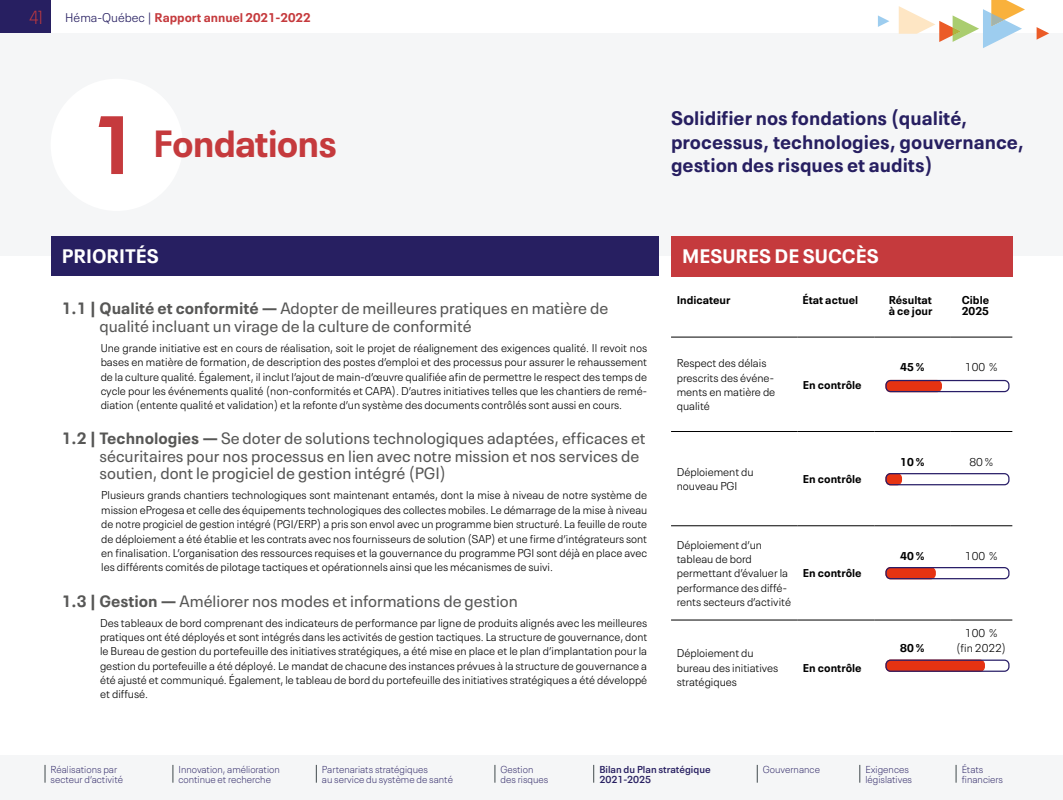
<style>
.page{position:relative;width:1063px;height:800px;background:#fff}
.page>*{position:absolute;margin:0;border:0;box-sizing:border-box;transform-origin:0 0}
.t1{font:37.5px "Neue Plak Text Variable";letter-spacing:-.025em;color:#c53a3d}
.t2{font:700 19.38px/23.2px "Neue Plak Text";color:#271f61}
.t3{font:700 19.38px "Neue Plak Text";color:#fff}
.t4{font:16.25px/17.5px "Neue Plak Text";color:#575756}
.t5{font:700 12.5px "Neue Plak Text";color:#c53a3d}
.t6{font:300 11.25px/14.4px "Neue Plak Text";color:#000}
.t7{font:700 11.25px "Neue Plak Text";color:#000}
.t8{font:100 10px/10px "Neue Plak Text";color:#271f61}
.t9{font:600 10px/10px "Neue Plak Text";color:#271f61}
.s1{font-family:"Neue Plak";font-weight:300;font-stretch:condensed;font-size:18.75px}
.s2{font-weight:300;color:#271f61}
.s3{font-size:81.81px}
.s4{font-weight:700}
</style>
<div class="page">
<div style="left:0;top:0;width:51px;height:34px;background:#271f61"></div>
<div style="left:0;top:755px;width:1062px;height:45px;background:#f5f6f7"></div>
<svg style="left:45px;top:765px;width:1px;height:18px"></svg>
<svg style="left:173px;top:765px;width:1px;height:18px"></svg>
<svg style="left:316px;top:765px;width:1px;height:18px"></svg>
<svg style="left:495px;top:765px;width:1px;height:18px"></svg>
<svg style="left:593px;top:765px;width:1px;height:18px"></svg>
<svg style="left:757px;top:765px;width:1px;height:18px"></svg>
<svg style="left:859px;top:765px;width:1px;height:18px"></svg>
<svg style="left:955px;top:765px;width:1px;height:18px"></svg>
<div style="left:0;top:34px;width:1062px;height:222px;background:#f5f6f7"></div>
<div style="left:51px;top:79px;width:132px;height:132px;background:#fff;border-radius:50%"></div>
<div style="left:51px;top:236px;width:607px;height:40px;background:#271f61"></div>
<div style="left:671px;top:236px;width:341px;height:41px;background:#c53a3d"></div>
<hr style="left:671px;top:431px;width:126px;height:1px;background:#000">
<hr style="left:797px;top:431px;width:77px;height:1px;background:#000">
<hr style="left:874px;top:431px;width:76px;height:1px;background:#000">
<hr style="left:950px;top:431px;width:62px;height:1px;background:#000">
<hr style="left:671px;top:526px;width:126px;height:1px;background:#000">
<hr style="left:797px;top:526px;width:77px;height:1px;background:#000">
<hr style="left:874px;top:526px;width:76px;height:1px;background:#000">
<hr style="left:950px;top:526px;width:62px;height:1px;background:#000">
<hr style="left:671px;top:620px;width:126px;height:1px;background:#000">
<hr style="left:797px;top:620px;width:77px;height:1px;background:#000">
<hr style="left:874px;top:620px;width:76px;height:1px;background:#000">
<hr style="left:950px;top:620px;width:62px;height:1px;background:#000">
<hr style="left:671px;top:337px;width:126px;height:1px;background:#000">
<hr style="left:797px;top:337px;width:77px;height:1px;background:#000">
<hr style="left:874px;top:337px;width:76px;height:1px;background:#000">
<hr style="left:950px;top:337px;width:62px;height:1px;background:#000">
<div style="left:886px;top:381px;width:55px;height:11px;background:#e63312;border-radius:4px"></div>
<div style="left:885px;top:380px;width:57px;height:12px;border:1px solid #e63312;border-radius:4px"></div>
<div style="left:885px;top:380px;width:124px;height:12px;border:1px solid #281d67;border-radius:5px"></div>
<div style="left:886px;top:568px;width:49px;height:11px;background:#e63312;border-radius:5px"></div>
<div style="left:885px;top:567px;width:50px;height:12px;border:1px solid #e63312;border-radius:5px"></div>
<div style="left:885px;top:567px;width:124px;height:12px;border:1px solid #281d67;border-radius:5px"></div>
<div style="left:886px;top:660px;width:98px;height:11px;background:#e63312;border-radius:4px"></div>
<div style="left:885px;top:660px;width:100px;height:12px;border:1px solid #e63312;border-radius:4px"></div>
<div style="left:885px;top:660px;width:124px;height:12px;border:1px solid #281d67;border-radius:4px"></div>
<div style="left:886px;top:474px;width:15px;height:11px;background:#e63312;border-radius:4px"></div>
<div style="left:885px;top:473px;width:17px;height:12px;border:1px solid #e63312;border-radius:4px"></div>
<div style="left:885px;top:473px;width:124px;height:12px;border:1px solid #281d67;border-radius:4px"></div>
<svg style="left:1036px;top:27px;width:13px;height:13px"></svg>
<svg style="left:878px;top:15px;width:11px;height:12px"></svg>
<svg style="left:898px;top:0;width:127px;height:48px"></svg>
<p class="t5" style="left:29px;top:7px;width:283px"><span class="s1">41</span> <span class="s2">Héma-Québec |</span> Rapport annuel 2021-2022</p>
<h1 class="t1" style="left:90px;top:114px;width:248px"><span class="s3">1</span> Fondations</h1>
<h2 class="t2" style="left:671px;top:105px;width:354px">Solidifier nos fondations (qualité, processus, technologies, gouvernance, gestion des risques et audits)</h2>
<h2 class="t3" style="left:62px;top:240px;width:98px">PRIORITÉS</h2>
<h3 class="t4" style="left:99px;top:298px;width:510px;text-indent:-38px"><span class="s4">1.1 | Qualité et conformité —</span> Adopter de meilleures pratiques en matière de qualité incluant un virage de la culture de conformité</h3>
<p class="t6" style="left:101px;top:340px;width:548px;text-align:justify">Une grande initiative est en cours de réalisation, soit le projet de réalignement des exigences qualité. Il revoit nos bases en matière de formation, de description des postes d’emploi et des processus pour assurer le rehaussement de la culture qualité. Également, il inclut l’ajout de main-d’œuvre qualifiée afin de permettre le respect des temps de cycle pour les événements qualité (non-conformités et CAPA). D’autres initiatives telles que les chantiers de remé‑ diation (entente qualité et validation) et la refonte d’un système des documents contrôlés sont aussi en cours.</p>
<h3 class="t4" style="left:99px;top:428px;width:547px;text-indent:-38px"><span class="s4">1.2 | Technologies —</span> Se doter de solutions technologiques adaptées, efficaces et sécuritaires pour nos processus en lien avec notre mission et nos services de soutien, dont le progiciel de gestion intégré (PGI)</h3>
<p class="t6" style="left:101px;top:487px;width:547px;text-align:justify">Plusieurs grands chantiers technologiques sont maintenant entamés, dont la mise à niveau de notre système de mission eProgesa et celle des équipements technologiques des collectes mobiles. Le démarrage de la mise à niveau de notre progiciel de gestion intégré (PGI/ERP) a pris son envol avec un programme bien structuré. La feuille de route de déploiement a été établie et les contrats avec nos fournisseurs de solution (SAP) et une firme d’intégrateurs sont en finalisation. L’organisation des ressources requises et la gouvernance du programme PGI sont déjà en place avec les différents comités de pilotage tactiques et opérationnels ainsi que les mécanismes de suivi.</p>
<h3 class="t4" style="left:62px;top:590px;width:457px"><span class="s4">1.3 | Gestion —</span> Améliorer nos modes et informations de gestion</h3>
<p class="t6" style="left:100px;top:614px;width:548px;text-align:justify">Des tableaux de bord comprenant des indicateurs de performance par ligne de produits alignés avec les meilleures pratiques ont été déployés et sont intégrés dans les activités de gestion tactiques. La structure de gouvernance, dont le Bureau de gestion du portefeuille des initiatives stratégiques, a été mise en place et le plan d’implantation pour la gestion du portefeuille a été déployé. Le mandat de chacune des instances prévues à la structure de gouvernance a été ajusté et communiqué. Également, le tableau de bord du portefeuille des initiatives stratégiques a été développé et diffusé.</p>
<h2 class="t3" style="left:682px;top:240px;width:198px">MESURES DE SUCCÈS</h2>
<p class="t7" style="left:676px;top:291px;width:55px">Indicateur</p>
<p class="t7" style="left:802px;top:291px;width:57px">État actuel</p>
<p class="t7" style="left:888px;top:291px;width:45px">Résultat</p>
<p class="t7" style="left:961px;top:291px;width:29px">Cible</p>
<p class="t7" style="left:888px;top:302px;width:45px">à ce jour</p>
<p class="t7" style="left:961px;top:302px;width:29px">2025</p>
<p class="t6" style="left:676px;top:355px;width:100px">Respect des délais prescrits des événe‑ ments en matière de qualité</p>
<p class="t7" style="left:803px;top:375px;width:60px">En contrôle</p>
<p class="t6" style="left:676px;top:464px;width:79px">Déploiement du nouveau PGI</p>
<p class="t7" style="left:803px;top:470px;width:60px">En contrôle</p>
<p class="t6" style="left:676px;top:536px;width:116px">Déploiement d’un tableau de bord permettant d’évaluer la performance des diffé‑ rents secteurs d’activité</p>
<p class="t7" style="left:803px;top:564px;width:60px">En contrôle</p>
<p class="t6" style="left:676px;top:645px;width:103px">Déploiement du bureau des initiatives stratégiques</p>
<p class="t7" style="left:803px;top:658px;width:60px">En contrôle</p>
<p class="t7" style="left:900px;top:358px;width:26px">45 %</p>
<p class="t6" style="left:964px;top:359px;width:34px">100 %</p>
<p class="t7" style="left:900px;top:452px;width:26px">10 %</p>
<p class="t6" style="left:969px;top:453px;width:25px">80 %</p>
<p class="t7" style="left:900px;top:547px;width:26px">40 %</p>
<p class="t6" style="left:964px;top:548px;width:34px">100 %</p>
<p class="t7" style="left:900px;top:638px;width:26px">80 %</p>
<p class="t6" style="left:956px;top:625px;width:51px;text-align:center">100 % (fin 2022)</p>
<p class="t8" style="left:51px;top:763px;width:74px">Réalisations par secteur d’activité</p>
<p class="t8" style="left:178px;top:763px;width:103px">Innovation, amélioration continue et recherche</p>
<p class="t8" style="left:322px;top:763px;width:132px">Partenariats stratégiques<br>au service du système de santé</p>
<p class="t8" style="left:500px;top:763px;width:49px">Gestion des risques</p>
<p class="t9" style="left:599px;top:763px;width:113px">Bilan du Plan stratégique<br>2021-2025</p>
<p class="t8" style="left:763px;top:763px;width:59px">Gouvernance</p>
<p class="t8" style="left:865px;top:763px;width:48px">Exigences législatives</p>
<p class="t8" style="left:961px;top:763px;width:43px">États financiers</p>
</div>
